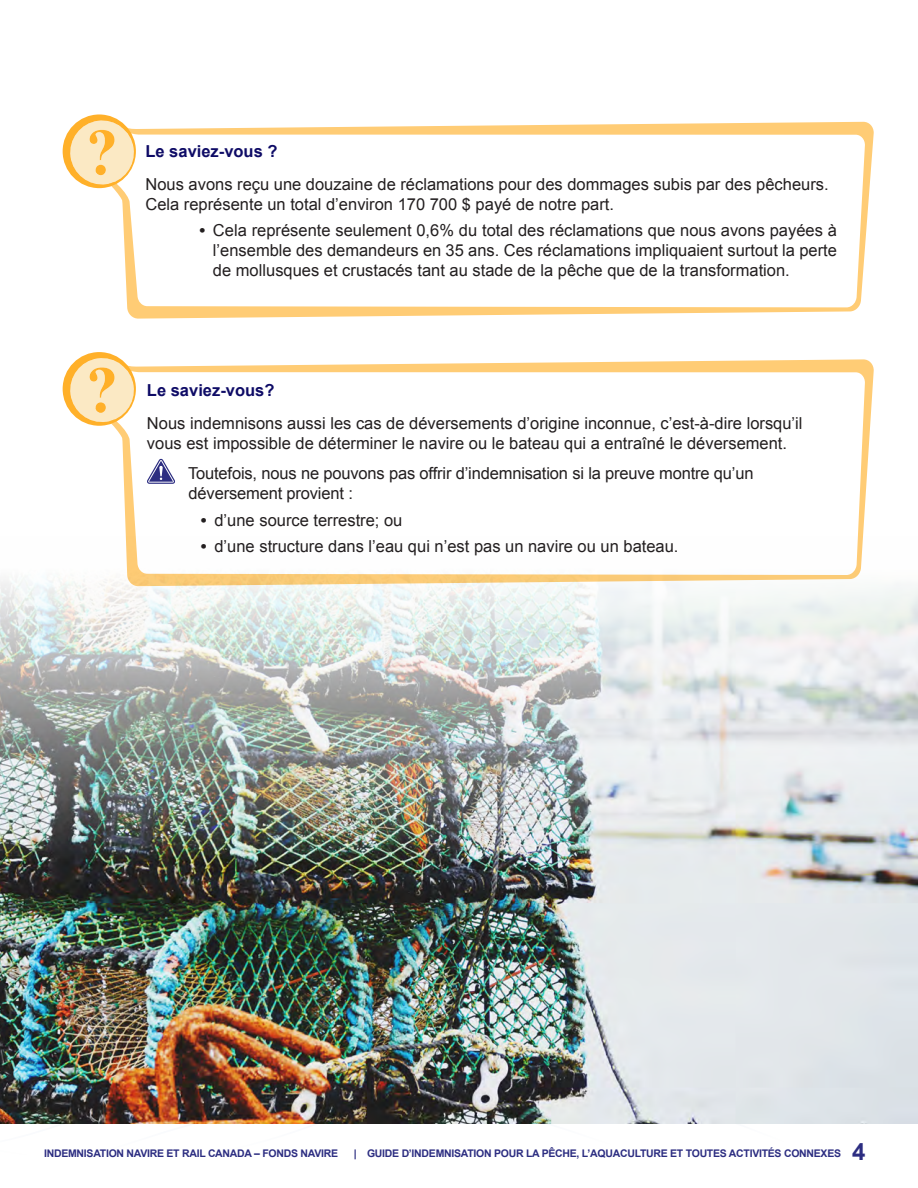
<style>
.page{position:relative;width:918px;height:1188px;background:#fff}
.page>*{position:absolute;margin:0;border:0;box-sizing:border-box;transform-origin:0 0}
.t1{font:700 24px "Arial";color:#2c2d81}
.t2{font:16.5px/19.8px "Arial";color:#231f20}
.t3{font:700 16.5px "Arial";color:#0e0b66}
.t4{font:700 10.5px "Arial";letter-spacing:-.025em;color:#2c2d81}
.s1{font-weight:700}
</style>
<div class="page">
<svg style="left:0;top:1123px;width:918px;height:1px"></svg>
<svg style="left:97px;top:122px;width:777px;height:197px"></svg>
<svg style="left:113px;top:359px;width:761px;height:177px"></svg>
<svg style="left:63px;top:114px;width:73px;height:74px"></svg>
<svg style="left:63px;top:352px;width:73px;height:74px"></svg>
<img style="left:0;top:536px;width:918px;height:587px">
<svg style="left:147px;top:459px;width:28px;height:25px"></svg>
<p class="t3" style="left:145px;top:140px;width:134px">Le saviez-vous ?</p>
<p class="t2" style="left:145px;top:174px;width:685px">Nous avons reçu une douzaine de réclamations pour des dommages subis par des pêcheurs.<br>Cela représente un total d’environ 170 700 $ payé de notre part.</p>
<p class="t2" style="left:213px;top:221px;width:626px;text-align:justify;text-indent:-13px"><span class="s1">•</span> Cela représente seulement 0,6% du total des réclamations que nous avons payées à l’ensemble des demandeurs en 35 ans. Ces réclamations impliquaient surtout la perte de mollusques et crustacés tant au stade de la pêche que de la transformation.</p>
<p class="t3" style="left:147px;top:379px;width:129px">Le saviez-vous?</p>
<p class="t2" style="left:147px;top:413px;width:657px">Nous indemnisons aussi les cas de déversements d’origine inconnue, c’est-à-dire lorsqu’il vous est impossible de déterminer le navire ou le bateau qui a entraîné le déversement.</p>
<p class="t2" style="left:188px;top:464px;width:567px">Toutefois, nous ne pouvons pas offrir d’indemnisation si la preuve montre qu’un déversement provient :</p>
<p class="t2" style="left:201px;top:510px;width:203px"><span class="s1">•</span> d’une source terrestre; ou</p>
<p class="t2" style="left:201px;top:537px;width:479px"><span class="s1">•</span> d’une structure dans l’eau qui n’est pas un navire ou un bateau.</p>
<p class="t4" style="left:44px;top:1146px;width:295px">INDEMNISATION NAVIRE ET RAIL CANADA – FONDS NAVIRE</p>
<p class="t4" style="left:354px;top:1146px;width:489px">| GUIDE D’INDEMNISATION POUR LA PÊCHE, L’AQUACULTURE ET TOUTES ACTIVITÉS CONNEXES</p>
<h1 class="t1" style="left:852px;top:1136px;width:15px">4</h1>
</div>
